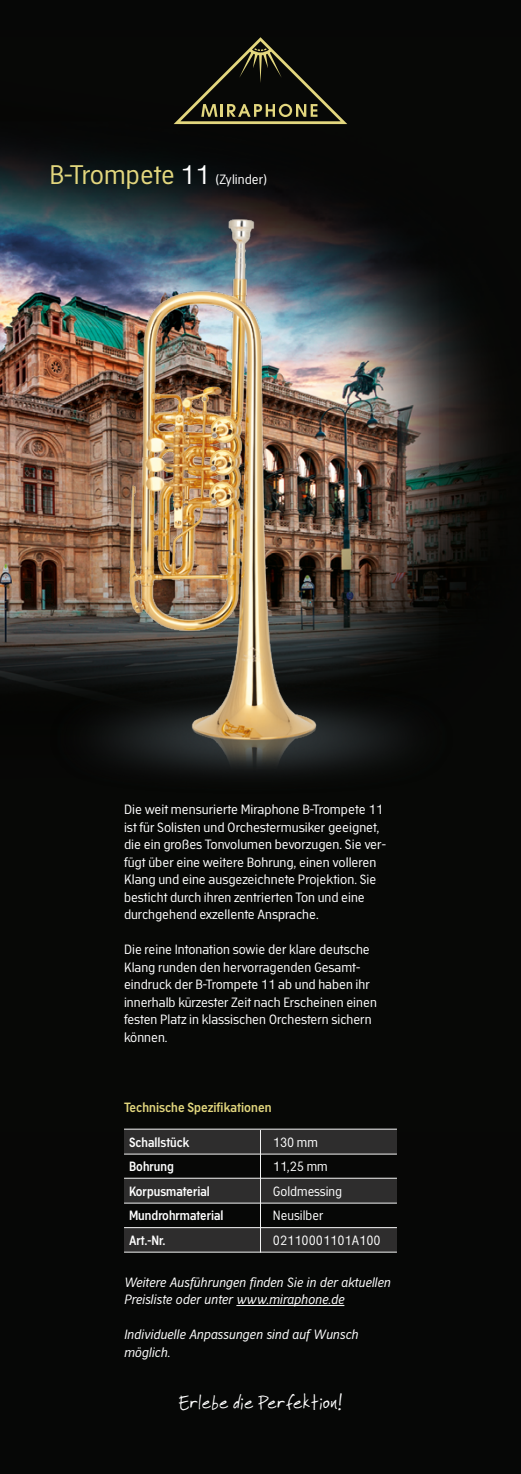
<style>
.page{position:relative;width:521px;height:1474px;background:#fff}
.page>*{position:absolute;margin:0;border:0;box-sizing:border-box;transform-origin:0 0}
.t1{font:26.25px "Academy Sans";color:#e3d77e}
.t2{font:21px "Faraco Hand";color:#fff}
.t3{font:13.12px/17.5px "Academy Sans";color:#fff}
.t4{font:italic 13.12px/17.5px "Academy Sans";color:#fff}
.t5{font:600 13.12px "Academy Sans";color:#fff}
.t6{font:600 13.12px "Academy Sans";color:#e3d77e}
.s1{color:#fff}
.s2{font-size:13.12px;color:#fff}
</style>
<div class="page">
<div style="left:0;top:0;width:521px;height:1473px;background:#060706"></div>
<img style="left:0;top:124px;width:495px;height:1080px">
<div style="left:124px;top:1129px;width:273px;height:24px;background:#2e2d2d"></div>
<div style="left:124px;top:1177px;width:273px;height:25px;background:#2e2d2d"></div>
<div style="left:124px;top:1227px;width:273px;height:25px;background:#2e2d2d"></div>
<img style="left:12px;top:670px;width:483px;height:139px">
<img style="left:32px;top:203px;width:374px;height:629px">
<hr style="left:124px;top:1128px;width:273px;height:1px;background:#f4f4f4">
<hr style="left:124px;top:1153px;width:273px;height:1px;background:#f4f4f4">
<hr style="left:124px;top:1177px;width:273px;height:1px;background:#f4f4f4">
<hr style="left:124px;top:1202px;width:273px;height:1px;background:#f4f4f4">
<hr style="left:124px;top:1227px;width:273px;height:1px;background:#f4f4f4">
<hr style="left:260px;top:1130px;width:1px;height:122px;background:#f4f4f4">
<hr style="left:236px;top:1305px;width:108px;height:1px;background:#fff">
<hr style="left:124px;top:1251px;width:273px;height:1px;background:#f4f4f4">
<svg style="left:174px;top:37px;width:173px;height:87px"></svg>
<h1 class="t1" style="left:50px;top:158px;width:219px">B-Trompete <span class="s1">11</span> <span class="s2">(Zylinder)</span></h1>
<p class="t3" style="left:124px;top:800px;width:263px">Die weit mensurierte Miraphone B-Trompete 11 ist für Solisten und Orchestermusiker geeignet, die ein großes Tonvolumen bevorzugen. Sie ver&shy;fügt über eine weitere Bohrung, einen volleren Klang und eine ausgezeichnete Projektion. Sie besticht durch ihren zentrierten Ton und eine durchgehend exzellente Ansprache.</p>
<p class="t3" style="left:124px;top:940px;width:254px">Die reine Intonation sowie der klare deutsche Klang runden den hervorragenden Gesamt&shy;eindruck der B-Trompete 11 ab und haben ihr innerhalb kürzester Zeit nach Erscheinen einen festen Platz in klassischen Orchestern sichern können.</p>
<p class="t6" style="left:124px;top:1099px;width:149px">Technische Spezifikationen</p>
<p class="t5" style="left:129px;top:1134px;width:62px">Schallstück</p>
<p class="t3" style="left:273px;top:1132px;width:47px">130 mm</p>
<p class="t5" style="left:129px;top:1158px;width:46px">Bohrung</p>
<p class="t3" style="left:273px;top:1157px;width:56px">11,25 mm</p>
<p class="t5" style="left:129px;top:1183px;width:82px">Korpusmaterial</p>
<p class="t3" style="left:273px;top:1181px;width:71px">Goldmessing</p>
<p class="t5" style="left:129px;top:1207px;width:96px">Mundrohrmaterial</p>
<p class="t3" style="left:273px;top:1206px;width:52px">Neusilber</p>
<p class="t5" style="left:129px;top:1232px;width:38px">Art.-Nr.</p>
<p class="t3" style="left:273px;top:1230px;width:109px">02110001101A100</p>
<p class="t4" style="left:124px;top:1272px;width:268px">Weitere Ausführungen finden Sie in der aktuellen<br>Preisliste oder unter www.miraphone.de</p>
<p class="t4" style="left:124px;top:1325px;width:236px">Individuelle Anpassungen sind auf Wunsch möglich.</p>
<h2 class="t2" style="left:178px;top:1389px;width:166px">Erlebe die Perfektion!</h2>
</div>
